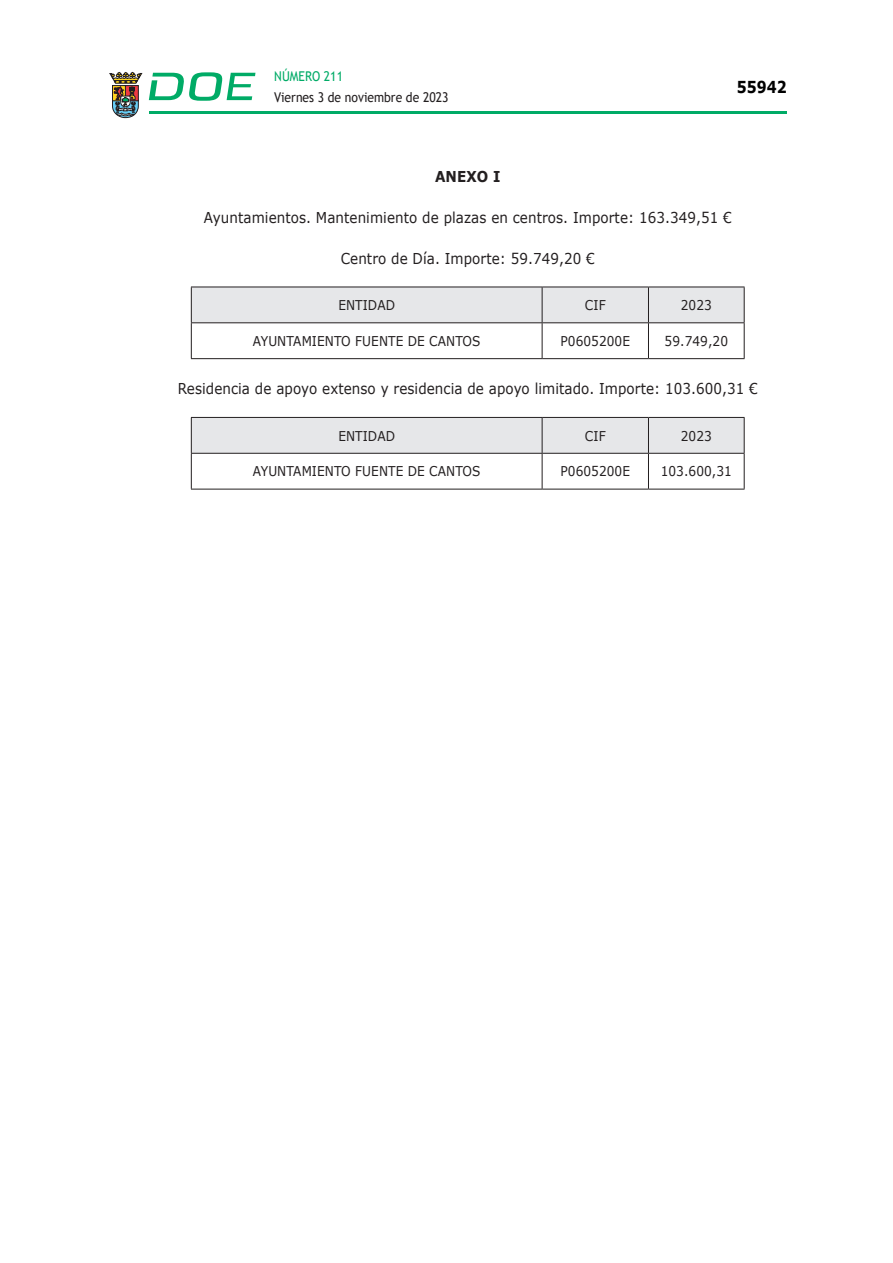
<style>
.page{position:relative;width:893px;height:1263px;background:#fff}
.page>*{position:absolute;margin:0;border:0;box-sizing:border-box;transform-origin:0 0}
.t1{font:700 16.5px "Verdana";color:#000;scale:.85 1}
.CUERPO_DE_TEXTO{font:15px "Verdana";letter-spacing:.005em;color:#231f20;scale:.9 1}
.CUERPO_DE_TEXTO-2{font:700 15px "Verdana";letter-spacing:.005em;color:#231f20;scale:.9 1}
.CUERPO_DE_TEXTO-3{font:13.5px "Verdana";letter-spacing:.005em;color:#231f20;scale:.9 1}
.TABLATITULO{font:13.5px "Verdana";letter-spacing:.005em;color:#231f20;scale:.9 1}
.t2{font:13.5px "Trebuchet MS";color:#231f20;scale:.9 1}
.t3{font:13.5px "Trebuchet MS";color:#00ab67;scale:.9 1}
</style>
<div class="page">
<hr style="left:149px;top:111px;width:638px;height:3px;background:#00ab66">
<svg style="left:109px;top:72px;width:33px;height:46px"></svg>
<svg style="left:149px;top:72px;width:106px;height:29px"></svg>
<div style="left:192px;top:288px;width:552px;height:34px;background:#e6e7e9"></div>
<hr style="left:191px;top:287px;width:1px;height:35px;background:#231f20">
<hr style="left:191px;top:287px;width:351px;height:1px;background:#231f20">
<hr style="left:542px;top:287px;width:106px;height:1px;background:#231f20">
<hr style="left:648px;top:287px;width:97px;height:1px;background:#231f20">
<hr style="left:191px;top:323px;width:1px;height:35px;background:#231f20">
<hr style="left:191px;top:322px;width:351px;height:1px;background:#231f20">
<hr style="left:542px;top:322px;width:106px;height:1px;background:#231f20">
<hr style="left:648px;top:322px;width:97px;height:1px;background:#231f20">
<hr style="left:191px;top:358px;width:351px;height:1px;background:#231f20">
<hr style="left:542px;top:358px;width:106px;height:1px;background:#231f20">
<hr style="left:648px;top:358px;width:97px;height:1px;background:#231f20">
<hr style="left:542px;top:287px;width:1px;height:35px;background:#231f20">
<hr style="left:648px;top:287px;width:1px;height:35px;background:#231f20">
<hr style="left:744px;top:287px;width:1px;height:35px;background:#231f20">
<hr style="left:542px;top:323px;width:1px;height:35px;background:#231f20">
<hr style="left:648px;top:323px;width:1px;height:35px;background:#231f20">
<hr style="left:744px;top:323px;width:1px;height:35px;background:#231f20">
<div style="left:192px;top:418px;width:552px;height:35px;background:#e6e7e9"></div>
<hr style="left:191px;top:418px;width:1px;height:35px;background:#231f20">
<hr style="left:191px;top:417px;width:351px;height:1px;background:#231f20">
<hr style="left:542px;top:417px;width:106px;height:1px;background:#231f20">
<hr style="left:648px;top:417px;width:97px;height:1px;background:#231f20">
<hr style="left:191px;top:454px;width:1px;height:35px;background:#231f20">
<hr style="left:191px;top:453px;width:351px;height:1px;background:#231f20">
<hr style="left:542px;top:453px;width:106px;height:1px;background:#231f20">
<hr style="left:648px;top:453px;width:97px;height:1px;background:#231f20">
<hr style="left:191px;top:489px;width:351px;height:1px;background:#231f20">
<hr style="left:542px;top:489px;width:106px;height:1px;background:#231f20">
<hr style="left:648px;top:489px;width:97px;height:1px;background:#231f20">
<hr style="left:542px;top:418px;width:1px;height:35px;background:#231f20">
<hr style="left:648px;top:418px;width:1px;height:35px;background:#231f20">
<hr style="left:744px;top:418px;width:1px;height:35px;background:#231f20">
<hr style="left:542px;top:454px;width:1px;height:35px;background:#231f20">
<hr style="left:648px;top:454px;width:1px;height:35px;background:#231f20">
<hr style="left:744px;top:454px;width:1px;height:35px;background:#231f20">
<p class="t3" style="left:274px;top:67px;width:78px">NÚMERO 211</p>
<p class="t2" style="left:274px;top:88px;width:195px">Viernes 3 de noviembre de 2023</p>
<p class="t1" style="left:737px;top:75px;width:60px">55942</p>
<p class="CUERPO_DE_TEXTO-2" style="left:435px;top:165px;width:74px">ANEXO I</p>
<p class="CUERPO_DE_TEXTO" style="left:204px;top:207px;width:588px">Ayuntamientos. Mantenimiento de plazas en centros. Importe: 163.349,51 €</p>
<p class="CUERPO_DE_TEXTO" style="left:341px;top:248px;width:284px">Centro de Día. Importe: 59.749,20 €</p>
<p class="TABLATITULO" style="left:338px;top:296px;width:65px">ENTIDAD</p>
<p class="TABLATITULO" style="left:585px;top:296px;width:25px">CIF</p>
<p class="TABLATITULO" style="left:681px;top:296px;width:36px">2023</p>
<p class="CUERPO_DE_TEXTO-3" style="left:253px;top:332px;width:254px">AYUNTAMIENTO FUENTE DE CANTOS</p>
<p class="CUERPO_DE_TEXTO-3" style="left:560px;top:332px;width:79px">P0605200E</p>
<p class="CUERPO_DE_TEXTO-3" style="left:665px;top:332px;width:72px">59.749,20</p>
<p class="CUERPO_DE_TEXTO" style="left:178px;top:378px;width:646px">Residencia de apoyo extenso y residencia de apoyo limitado. Importe: 103.600,31 €</p>
<p class="TABLATITULO" style="left:338px;top:426px;width:65px">ENTIDAD</p>
<p class="TABLATITULO" style="left:585px;top:426px;width:25px">CIF</p>
<p class="TABLATITULO" style="left:681px;top:426px;width:36px">2023</p>
<p class="CUERPO_DE_TEXTO-3" style="left:253px;top:462px;width:254px">AYUNTAMIENTO FUENTE DE CANTOS</p>
<p class="CUERPO_DE_TEXTO-3" style="left:560px;top:462px;width:79px">P0605200E</p>
<p class="CUERPO_DE_TEXTO-3" style="left:661px;top:462px;width:81px">103.600,31</p>
</div>
